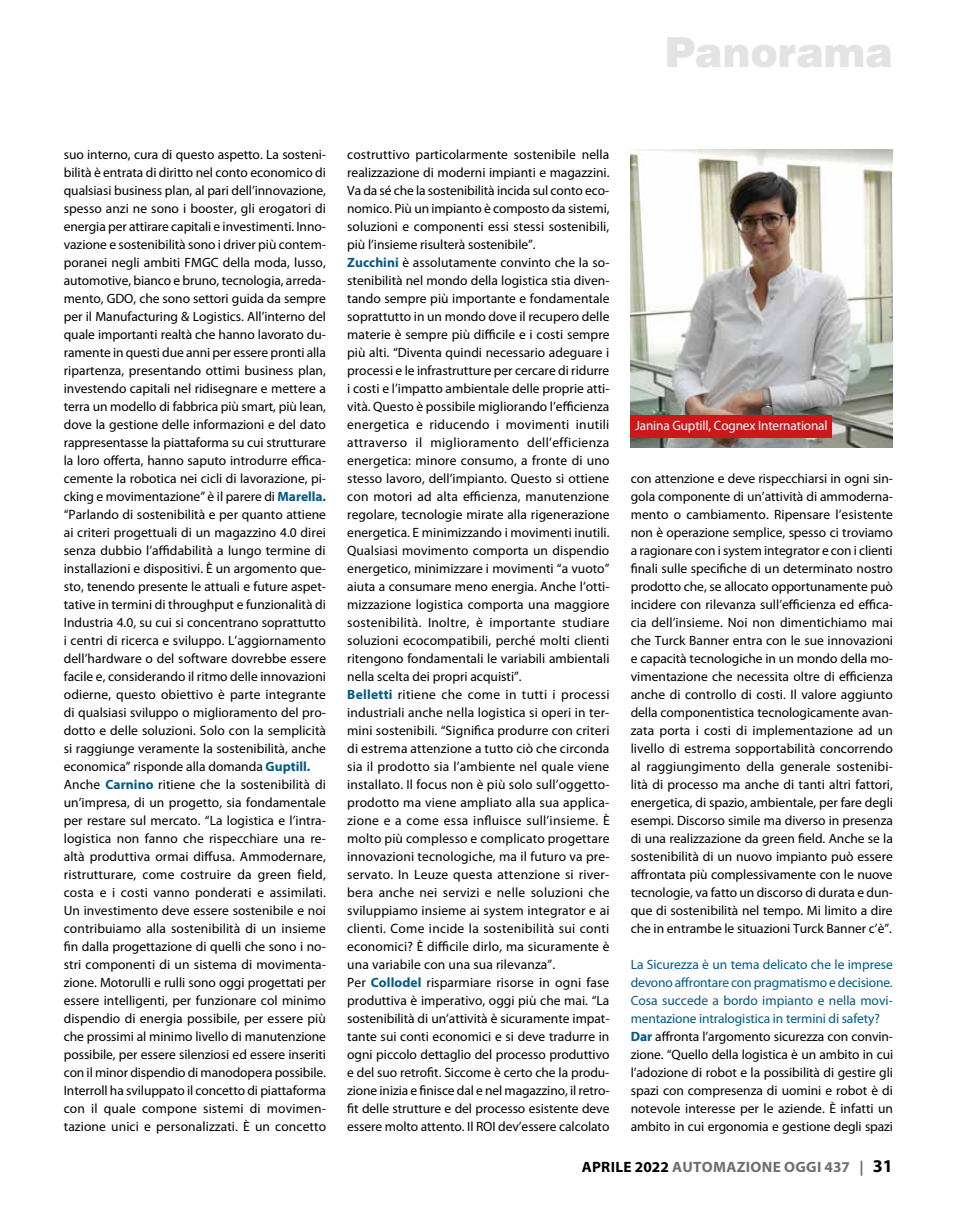
<style>
.page{position:relative;width:978px;height:1212px;background:#fff}
.page>*{position:absolute;margin:0;border:0;box-sizing:border-box;transform-origin:0 0}
.t1{font:900 41.4px "Helvetica LT Std";color:#e3e3e3}
.t2{font:700 15px "Myriad Pro";letter-spacing:.02em;color:#706f6f}
.t3{font:13.5px/18px "Myriad Pro";color:#000}
.t4{font:13.5px "Myriad Pro";letter-spacing:-.01em;color:#fff}
.s1{font-weight:700;color:#005a86}
.s2{color:#005a86}
.s3{color:#000}
.s4{font-size:18px;color:#000}
</style>
<div class="page">
<img style="left:631px;top:149px;width:262px;height:298px">
<div style="left:631px;top:416px;width:201px;height:22px;background:#cd1719"></div>
<h1 class="t1" style="left:665px;top:25px;width:229px">Panorama</h1>
<p class="t3" style="left:64px;top:146px;width:264px">suo interno, cura di questo aspetto. La sosteni&shy;bilità è entrata di diritto nel conto economico di qualsiasi business plan, al pari dell’innovazione, spesso anzi ne sono i booster, gli erogatori di energia per attirare capitali e investimenti. Inno&shy;vazione e sostenibilità sono i driver più contem&shy;poranei negli ambiti FMGC della moda, lusso, automotive, bianco e bruno, tecnologia, arreda&shy;mento, GDO, che sono settori guida da sempre per il Manufacturing &amp; Logistics. All’interno del quale importanti realtà che hanno lavorato du&shy;ramente in questi due anni per essere pronti alla ripartenza, presentando ottimi business plan, investendo capitali nel ridisegnare e mettere a terra un modello di fabbrica più smart, più lean, dove la gestione delle informazioni e del dato rappresentasse la piattaforma su cui strutturare la loro offerta, hanno saputo introdurre effica&shy;cemente la robotica nei cicli di lavorazione, pi&shy;cking e movimentazione” è il parere di <span class="s1">Marella. </span>“Parlando di sostenibilità e per quanto attiene ai criteri progettuali di un magazzino 4.0 direi senza dubbio l’affidabilità a lungo termine di installazioni e dispositivi. È un argomento que&shy;sto, tenendo presente le attuali e future aspet&shy;tative in termini di throughput e funzionalità di Industria 4.0, su cui si concentrano soprattutto i centri di ricerca e sviluppo. L’aggiornamento dell’hardware o del software dovrebbe essere facile e, considerando il ritmo delle innovazioni odierne, questo obiettivo è parte integrante di qualsiasi sviluppo o miglioramento del pro&shy;dotto e delle soluzioni. Solo con la semplicità si raggiunge veramente la sostenibilità, anche economica” risponde alla domanda <span class="s1">Guptill.<br></span>Anche <span class="s1">Carnino</span> ritiene che la sostenibilità di un’impresa, di un progetto, sia fondamentale per restare sul mercato. “La logistica e l’intra&shy;logistica non fanno che rispecchiare una re&shy;altà produttiva ormai diffusa. Ammodernare, ristrutturare, come costruire da green field, costa e i costi vanno ponderati e assimilati.<br>Un investimento deve essere sostenibile e noi contribuiamo alla sostenibilità di un insieme fin dalla progettazione di quelli che sono i no&shy;stri componenti di un sistema di movimenta&shy;zione. Motorulli e rulli sono oggi progettati per essere intelligenti, per funzionare col minimo dispendio di energia possibile, per essere più che prossimi al minimo livello di manutenzione possibile, per essere silenziosi ed essere inseriti con il minor dispendio di manodopera possibile.<br>Interroll ha sviluppato il concetto di piattaforma con il quale compone sistemi di movimen&shy;tazione unici e personalizzati. È un concetto</p>
<p class="t3" style="left:347px;top:146px;width:264px">costruttivo particolarmente sostenibile nella realizzazione di moderni impianti e magazzini.<br>Va da sé che la sostenibilità incida sul conto eco&shy;nomico. Più un impianto è composto da sistemi, soluzioni e componenti essi stessi sostenibili, più l’insieme risulterà sostenibile”.<br><span class="s1">Zucchini</span> è assolutamente convinto che la so&shy;stenibilità nel mondo della logistica stia diven&shy;tando sempre più importante e fondamentale soprattutto in un mondo dove il recupero delle materie è sempre più difficile e i costi sempre più alti. “Diventa quindi necessario adeguare i processi e le infrastrutture per cercare di ridurre i costi e l’impatto ambientale delle proprie atti&shy;vità. Questo è possibile migliorando l’efficienza energetica e riducendo i movimenti inutili attraverso il miglioramento dell’efficienza energetica: minore consumo, a fronte di uno stesso lavoro, dell’impianto. Questo si ottiene con motori ad alta efficienza, manutenzione regolare, tecnologie mirate alla rigenerazione energetica. E minimizzando i movimenti inutili.<br>Qualsiasi movimento comporta un dispendio energetico, minimizzare i movimenti “a vuoto” aiuta a consumare meno energia. Anche l’otti&shy;mizzazione logistica comporta una maggiore sostenibilità. Inoltre, è importante studiare soluzioni ecocompatibili, perché molti clienti ritengono fondamentali le variabili ambientali nella scelta dei propri acquisti”.<br><span class="s1">Belletti</span> ritiene che come in tutti i processi industriali anche nella logistica si operi in ter&shy;mini sostenibili. “Significa produrre con criteri di estrema attenzione a tutto ciò che circonda sia il prodotto sia l’ambiente nel quale viene installato. Il focus non è più solo sull’oggetto&shy;prodotto ma viene ampliato alla sua applica&shy;zione e a come essa influisce sull’insieme. È molto più complesso e complicato progettare innovazioni tecnologiche, ma il futuro va pre&shy;servato. In Leuze questa attenzione si river&shy;bera anche nei servizi e nelle soluzioni che sviluppiamo insieme ai system integrator e ai clienti. Come incide la sostenibilità sui conti economici? È difficile dirlo, ma sicuramente è una variabile con una sua rilevanza”.<br>Per <span class="s1">Collodel</span> risparmiare risorse in ogni fase produttiva è imperativo, oggi più che mai. “La sostenibilità di un’attività è sicuramente impat&shy;tante sui conti economici e si deve tradurre in ogni piccolo dettaglio del processo produttivo e del suo retrofit. Siccome è certo che la produ&shy;zione inizia e finisce dal e nel magazzino, il retro&shy;fit delle strutture e del processo esistente deve essere molto attento. Il ROI dev’essere calcolato</p>
<p class="t4" style="left:635px;top:418px;width:194px">Janina Guptill, Cognex International</p>
<p class="t3" style="left:631px;top:469px;width:264px;text-align:justify">con attenzione e deve rispecchiarsi in ogni sin&shy;gola componente di un’attività di ammoderna&shy;mento o cambiamento. Ripensare l’esistente non è operazione semplice, spesso ci troviamo a ragionare con i system integrator e con i clienti finali sulle specifiche di un determinato nostro prodotto che, se allocato opportunamente può incidere con rilevanza sull’efficienza ed effica&shy;cia dell’insieme. Noi non dimentichiamo mai che Turck Banner entra con le sue innovazioni e capacità tecnologiche in un mondo della mo&shy;vimentazione che necessita oltre di efficienza anche di controllo di costi. Il valore aggiunto della componentistica tecnologicamente avan&shy;zata porta i costi di implementazione ad un livello di estrema sopportabilità concorrendo al raggiungimento della generale sostenibi&shy;lità di processo ma anche di tanti altri fattori, energetica, di spazio, ambientale, per fare degli esempi. Discorso simile ma diverso in presenza di una realizzazione da green field. Anche se la sostenibilità di un nuovo impianto può essere affrontata più complessivamente con le nuove tecnologie, va fatto un discorso di durata e dun&shy;que di sostenibilità nel tempo. Mi limito a dire che in entrambe le situazioni Turck Banner c’è”.</p>
<p class="t3" style="left:631px;top:955px;width:264px"><span class="s2">La Sicurezza è un tema delicato che le imprese devono affrontare con pragmatismo e decisione.<br>Cosa succede a bordo impianto e nella movi&shy;mentazione intralogistica in termini di safety?<br></span><span class="s1">Dar</span> affronta l’argomento sicurezza con convin&shy;zione. “Quello della logistica è un ambito in cui l’adozione di robot e la possibilità di gestire gli spazi con compresenza di uomini e robot è di notevole interesse per le aziende. È infatti un ambito in cui ergonomia e gestione degli spazi</p>
<p class="t2" style="left:582px;top:1157px;width:313px"><span class="s3">APRILE 2022</span> AUTOMAZIONE OGGI 437 | <span class="s4">31</span></p>
</div>
